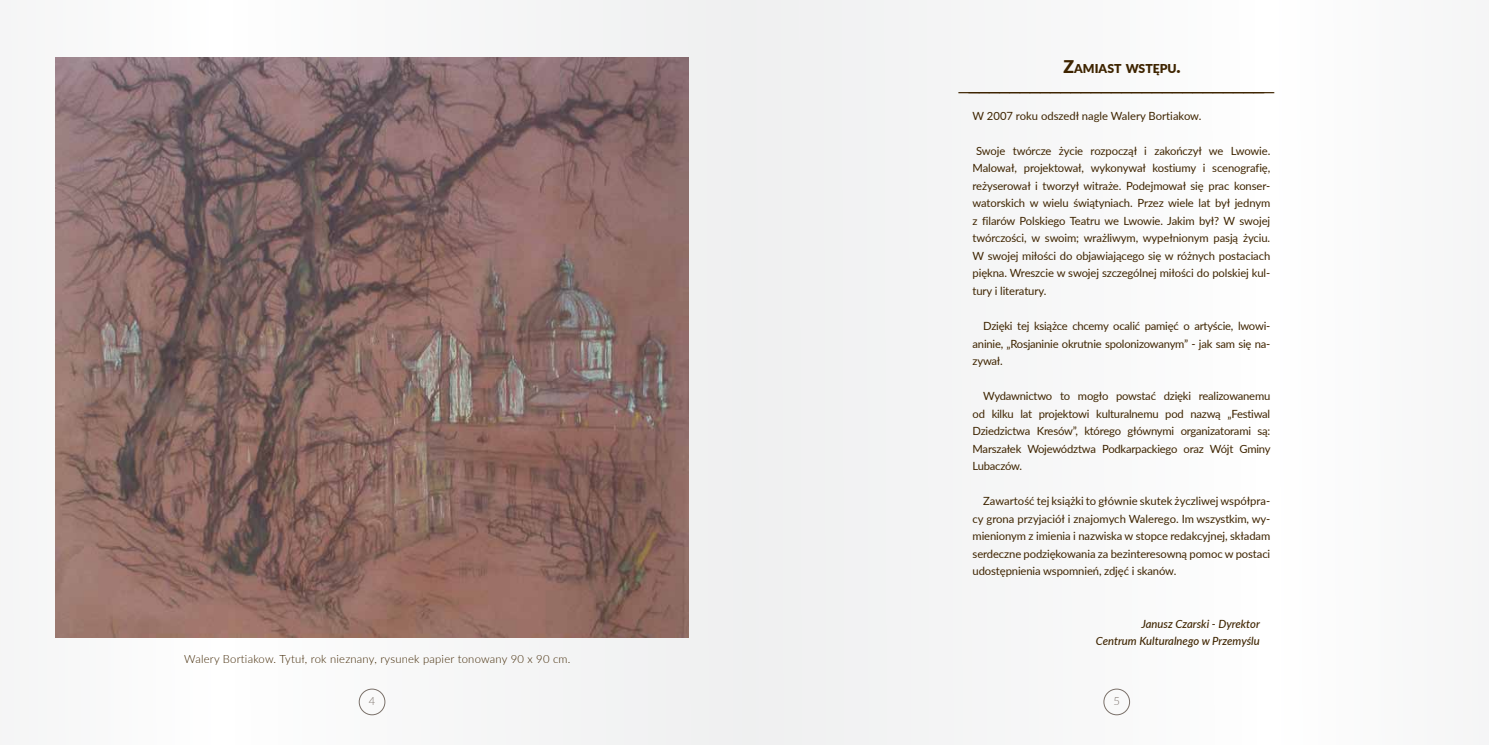
<style>
.page{position:relative;width:1489px;height:745px;background:#fff}
.page>*{position:absolute;margin:0;border:0;box-sizing:border-box;transform-origin:0 0}
.t1{font:300 37.5px "Lato";color:#3e2400}
.t2{font:900 12.25px "Lato";color:#3e2400}
.t3{font:11.25px/17.5px "Lato";letter-spacing:-.01em;color:#3e2400;text-align:justify}
.t4{font:300 11.25px "Lato";letter-spacing:.02em;color:#3e2400}
.t5{font:italic 500 11.25px/17.5px "Lato";color:#3e2400;text-align:right}
.t6{font:300 11.25px "Lato";color:#7a7069}
.s1{font-size:17.5px}
</style>
<div class="page">
<div style="left:733px;top:0;width:755px;height:744px;background:#f7f7f8"></div>
<div style="left:1103px;top:688px;width:26px;height:26px;border:1px solid #7a7069;border-radius:50%"></div>
<div style="left:0;top:0;width:755px;height:744px;background:#f5f6f6"></div>
<div style="left:359px;top:688px;width:26px;height:26px;border:1px solid #7a7069;border-radius:50%"></div>
<img style="left:56px;top:58px;width:632px;height:578px">
<p class="t2" style="left:1063px;top:59px;width:119px"><span class="s1">Z</span>AMIAST WSTĘPU<span class="s1">.</span></p>
<p class="t3" style="left:972px;top:106px;width:230px">W 2007 roku odszedł nagle Walery Bortiakow.</p>
<p class="t3" style="left:972px;top:141px;width:299px;text-indent:4px">Swoje twórcze życie rozpoczął i zakończył we Lwowie.<br>Malował, projektował, wykonywał kostiumy i scenografię, reżyserował i tworzył witraże. Podejmował się prac konser&shy;watorskich w wielu świątyniach. Przez wiele lat był jednym z filarów Polskiego Teatru we Lwowie. Jakim był? W swojej twórczości, w swoim; wrażliwym, wypełnionym pasją życiu.<br>W swojej miłości do objawiającego się w różnych postaciach piękna. Wreszcie w swojej szczególnej miłości do polskiej kul&shy;tury i literatury.</p>
<p class="t3" style="left:972px;top:316px;width:299px;text-indent:11px">Dzięki tej książce chcemy ocalić pamięć o artyście, lwowi&shy;aninie, „Rosjaninie okrutnie spolonizowanym” - jak sam się na&shy;zywał.</p>
<p class="t3" style="left:972px;top:386px;width:299px;text-indent:11px">Wydawnictwo to mogło powstać dzięki realizowanemu od kilku lat projektowi kulturalnemu pod nazwą „Festiwal Dziedzictwa Kresów”, którego głównymi organizatorami są:<br>Marszałek Województwa Podkarpackiego oraz Wójt Gminy Lubaczów.</p>
<p class="t3" style="left:972px;top:491px;width:299px;text-indent:11px">Zawartość tej książki to głównie skutek życzliwej współpra&shy;cy grona przyjaciół i znajomych Walerego. Im wszystkim, wy&shy;mienionym z imienia i nazwiska w stopce redakcyjnej, składam serdeczne podziękowania za bezinteresowną pomoc w postaci udostępnienia wspomnień, zdjęć i skanów.</p>
<h1 class="t1" style="left:969px;top:82px;width:317px">̅̅̅̅̅̅̅̅̅̅̅̅̅̅̅̅̅̅̅̅̅̅̅̅̅̅̅̅̅̅</h1>
<p class="t4" style="left:184px;top:650px;width:388px">Walery Bortiakow. Tytuł, rok nieznany, rysunek papier tonowany 90 x 90 cm.</p>
<p class="t5" style="left:1095px;top:614px;width:166px">Janusz Czarski - Dyrektor<br>Centrum Kulturalnego w Przemyślu</p>
<p class="t6" style="left:369px;top:692px;width:8px">4</p>
<p class="t6" style="left:1113px;top:692px;width:8px">5</p>
</div>
